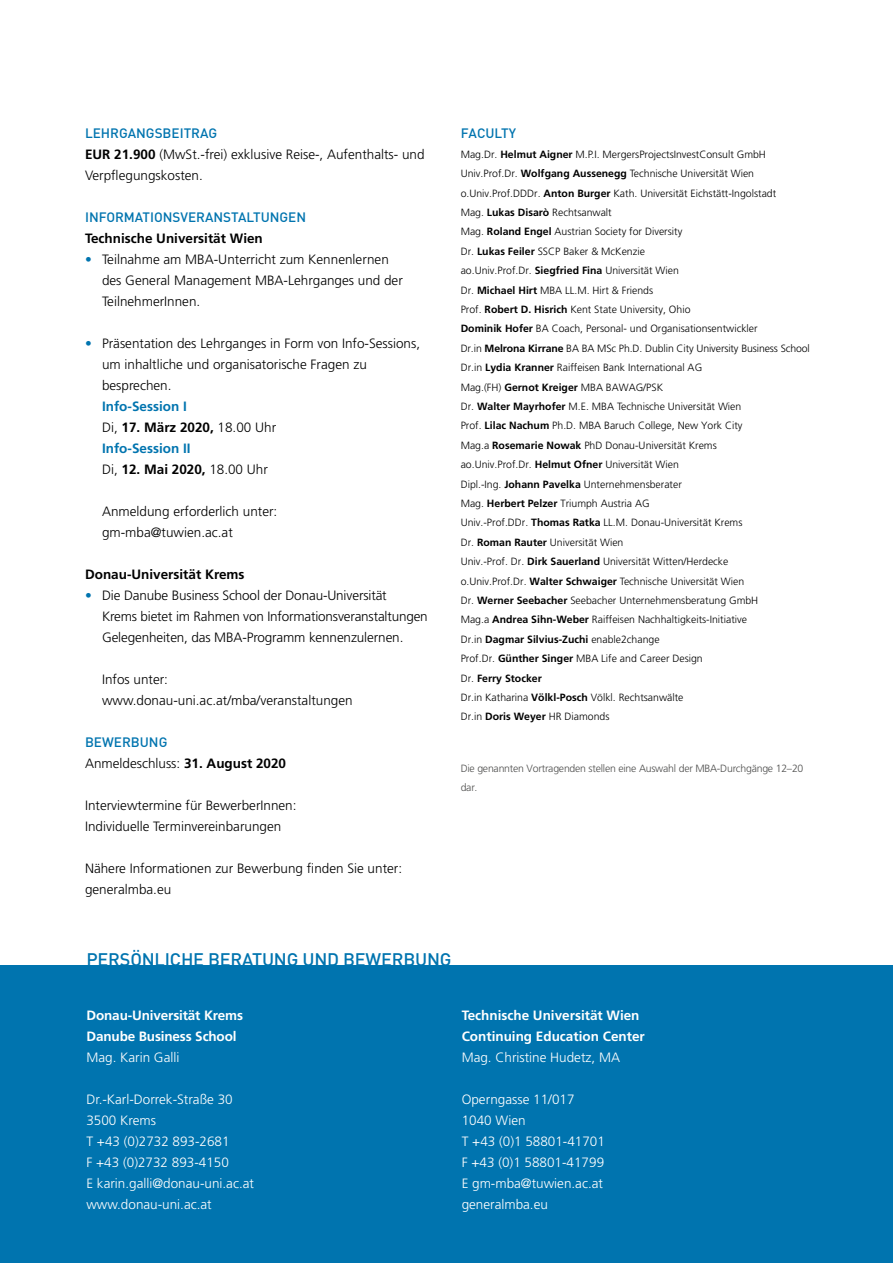
<style>
.page{position:relative;width:893px;height:1263px;background:#fff}
.page>*{position:absolute;margin:0;border:0;box-sizing:border-box;transform-origin:0 0}
.t1{font:500 18px "DIN";letter-spacing:-.01em;color:#0074af}
.t2{font:300 13.5px/21px "Frutiger LT Std";color:#000}
.t3{font:300 13.5px/21px "Frutiger LT Std";color:#fff}
.t4{font:700 13.5px/21px "Frutiger LT Std";color:#fff}
.t5{font:700 13.5px/21px "Frutiger LT Std";color:#0074af}
.t6{font:500 13.5px "DIN";color:#0074af}
.t7{font:700 13.5px "Frutiger LT Std";color:#000}
.t8{font:300 10.5px/19.4px "Frutiger LT Std";color:#000}
.t9{font:300 10.5px/19.4px "Frutiger LT Std";letter-spacing:-.02em;color:#4e4e4d}
.s1{font-weight:700}
.s2{font-weight:700;color:#0074af}
.s3{font-weight:300;color:#000}
.s4{color:#000}
</style>
<div class="page">
<div style="left:0;top:965px;width:893px;height:298px;background:#0074af"></div>
<p class="t6" style="left:85px;top:125px;width:134px">LEHRGANGSBEITRAG</p>
<p class="t2" style="left:85px;top:144px;width:341px"><span class="s1">EUR 21.900</span> (MwSt.-frei) exklusive Reise-, Aufenthalts- und<br>Verpflegungskosten.</p>
<p class="t6" style="left:85px;top:209px;width:223px">INFORMATIONSVERANSTALTUNGEN</p>
<p class="t7" style="left:85px;top:230px;width:179px">Technische Universität Wien</p>
<p class="t2" style="left:102px;top:249px;width:302px;text-indent:-17px"><span class="s2">•</span> Teilnahme am MBA-Unterricht zum Kennenlernen des General Management MBA-Lehrganges und der<br>TeilnehmerInnen.</p>
<p class="t2" style="left:102px;top:333px;width:320px;text-indent:-17px"><span class="s2">•</span> Präsentation des Lehrganges in Form von Info-Sessions, um inhaltliche und organisatorische Fragen zu besprechen.</p>
<p class="t5" style="left:102px;top:396px;width:176px">Info-Session I<br><span class="s3">Di,</span> <span class="s4">17. März 2020,</span> <span class="s3">18.00 Uhr<br></span>Info-Session II<br><span class="s3">Di,</span> <span class="s4">12. Mai 2020,</span> <span class="s3">18.00 Uhr</span></p>
<p class="t2" style="left:102px;top:501px;width:177px">Anmeldung erforderlich unter: gm-mba@tuwien.ac.at</p>
<p class="t7" style="left:85px;top:566px;width:161px">Donau-Universität Krems</p>
<p class="t2" style="left:102px;top:585px;width:327px;text-indent:-17px"><span class="s2">•</span> Die Danube Business School der Donau-Universität<br>Krems bietet im Rahmen von Informationsveranstaltungen<br>Gelegenheiten, das MBA-Programm kennenzulernen.</p>
<p class="t2" style="left:102px;top:669px;width:252px">Infos unter: www.donau-uni.ac.at/mba/veranstaltungen</p>
<p class="t6" style="left:85px;top:734px;width:84px">BEWERBUNG</p>
<p class="t2" style="left:85px;top:753px;width:203px">Anmeldeschluss: <span class="s1">31. August 2020</span></p>
<p class="t2" style="left:85px;top:795px;width:213px">Interviewtermine für BewerberInnen:<br>Individuelle Terminvereinbarungen</p>
<p class="t2" style="left:85px;top:858px;width:319px">Nähere Informationen zur Bewerbung finden Sie unter: generalmba.eu</p>
<p class="t6" style="left:461px;top:125px;width:57px">FACULTY</p>
<p class="t8" style="left:461px;top:145px;width:351px">Mag.Dr. <span class="s1">Helmut Aigner</span> M.P.I. MergersProjectsInvestConsult GmbH Univ.Prof.Dr. <span class="s1">Wolfgang Aussenegg</span> Technische Universität Wien o.Univ.Prof.DDDr. <span class="s1">Anton Burger</span> Kath. Universität Eichstätt-Ingolstadt<br>Mag. <span class="s1">Lukas Disarò</span> Rechtsanwalt<br>Mag. <span class="s1">Roland Engel</span> Austrian Society for Diversity<br>Dr. <span class="s1">Lukas Feiler</span> SSCP Baker &amp; McKenzie<br>ao.Univ.Prof.Dr. <span class="s1">Siegfried Fina</span> Universität Wien<br>Dr. <span class="s1">Michael Hirt</span> MBA LL.M. Hirt &amp; Friends<br>Prof. <span class="s1">Robert D. Hisrich</span> Kent State University, Ohio<br><span class="s1">Dominik Hofer</span> BA Coach, Personal- und Organisationsentwickler<br>Dr.in <span class="s1">Melrona Kirrane</span> BA BA MSc Ph.D. Dublin City University Business School Dr.in <span class="s1">Lydia Kranner</span> Raiffeisen Bank International AG<br>Mag.(FH) <span class="s1">Gernot Kreiger</span> MBA BAWAG/PSK<br>Dr. <span class="s1">Walter Mayrhofer</span> M.E. MBA Technische Universität Wien<br>Prof. <span class="s1">Lilac Nachum</span> Ph.D. MBA Baruch College, New York City<br>Mag.a <span class="s1">Rosemarie Nowak</span> PhD Donau-Universität Krems<br>ao.Univ.Prof.Dr. <span class="s1">Helmut Ofner</span> Universität Wien<br>Dipl.-Ing. <span class="s1">Johann Pavelka</span> Unternehmensberater<br>Mag. <span class="s1">Herbert Pelzer</span> Triumph Austria AG<br>Univ.-Prof.DDr. <span class="s1">Thomas Ratka</span> LL.M. Donau-Universität Krems<br>Dr. <span class="s1">Roman Rauter</span> Universität Wien<br>Univ.-Prof. Dr. <span class="s1">Dirk Sauerland</span> Universität Witten/Herdecke<br>o.Univ.Prof.Dr. <span class="s1">Walter Schwaiger</span> Technische Universität Wien<br>Dr. <span class="s1">Werner Seebacher</span> Seebacher Unternehmensberatung GmbH<br>Mag.a <span class="s1">Andrea Sihn-Weber</span> Raiffeisen Nachhaltigkeits-Initiative<br>Dr.in <span class="s1">Dagmar Silvius-Zuchi</span> enable2change<br>Prof.Dr. <span class="s1">Günther Singer</span> MBA Life and Career Design<br>Dr. <span class="s1">Ferry Stocker<br></span>Dr.in Katharina <span class="s1">Völkl-Posch</span> Völkl. Rechtsanwälte<br>Dr.in <span class="s1">Doris Weyer</span> HR Diamonds</p>
<p class="t9" style="left:461px;top:758px;width:344px">Die genannten Vortragenden stellen eine Auswahl der MBA-Durchgänge 12–20 dar.</p>
<h1 class="t1" style="left:86px;top:947px;width:367px">PERSÖNLICHE BERATUNG UND BEWERBUNG</h1>
<p class="t4" style="left:86px;top:1004px;width:158px">Donau-Universität Krems<br>Danube Business School</p>
<p class="t3" style="left:86px;top:1046px;width:95px">Mag. Karin Galli</p>
<p class="t3" style="left:86px;top:1088px;width:169px">Dr.-Karl-Dorrek-Straße 30<br>3500 Krems<br>T +43 (0)2732 893-2681<br>F +43 (0)2732 893-4150<br>E karin.galli@donau-uni.ac.at www.donau-uni.ac.at</p>
<p class="t4" style="left:462px;top:1005px;width:185px">Technische Universität Wien<br>Continuing Education Center</p>
<p class="t3" style="left:462px;top:1047px;width:160px">Mag. Christine Hudetz, MA</p>
<p class="t3" style="left:462px;top:1089px;width:145px">Operngasse 11/017<br>1040 Wien<br>T +43 (0)1 58801-41701<br>F +43 (0)1 58801-41799<br>E gm-mba@tuwien.ac.at generalmba.eu</p>
</div>
